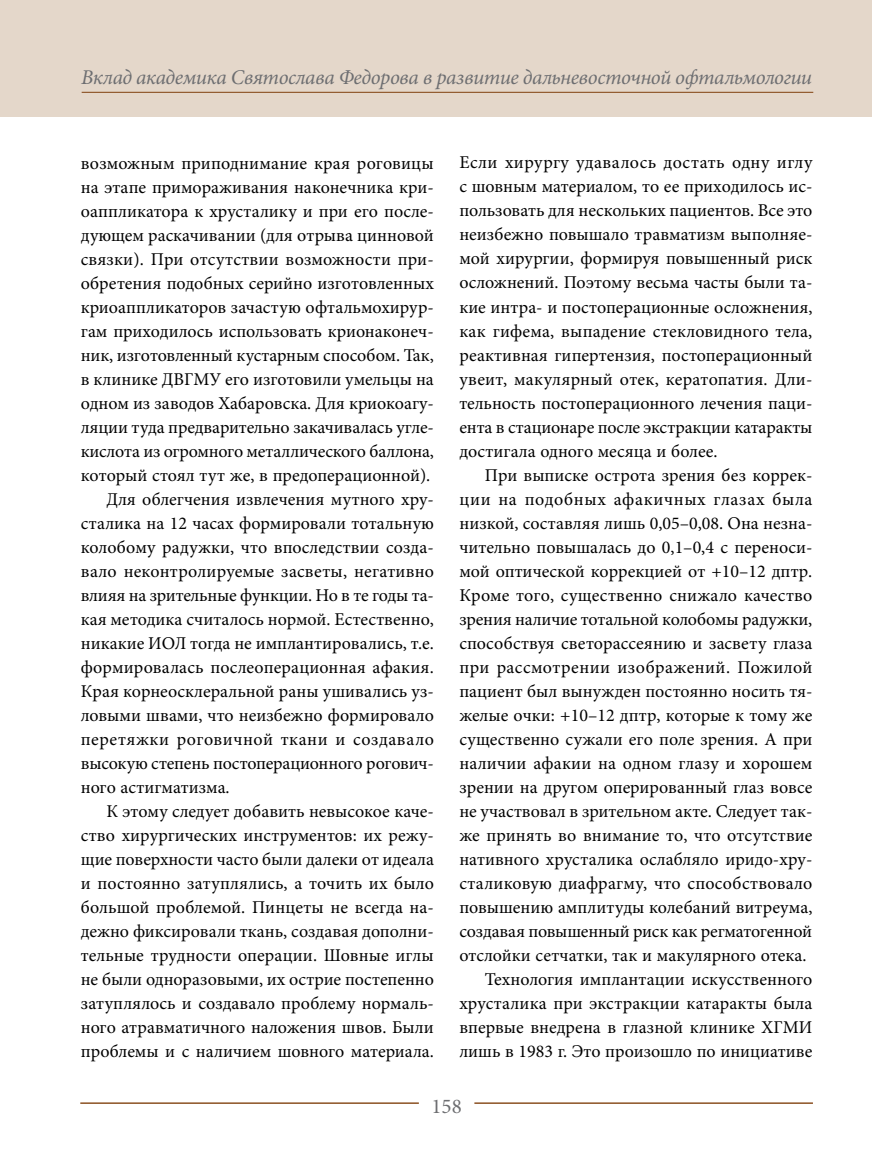
<style>
.page{position:relative;width:872px;height:1170px;background:#fff}
.page>*{position:absolute;margin:0;border:0;box-sizing:border-box;transform-origin:0 0}
.t1{font:italic 21px "Minion Pro";letter-spacing:-.02em;color:#6d6e71}
.t2{font:21px "Minion Pro";color:#6d6e71}
.t3{font:18px/24px "Minion Pro";color:#000;text-align:justify}
.t4{font:18px "Minion Pro";letter-spacing:.03em;color:#000}
.t5{font:18px "Minion Pro";letter-spacing:.025em;color:#000}
.t6{font:18px "Minion Pro";letter-spacing:.035em;color:#000}
</style>
<div class="page">
<div style="left:0;top:0;width:872px;height:117px;background:#e4d7ca"></div>
<hr style="left:82px;top:92px;width:731px;height:1px;background:#8b5123">
<hr style="left:80px;top:1102px;width:339px;height:1px;background:#8b5123">
<hr style="left:474px;top:1102px;width:339px;height:1px;background:#8b5123">
<p class="t1" style="left:81px;top:63px;width:732px">Вклад академика Святослава Федорова в развитие дальневосточной офтальмологии</p>
<p class="t3" style="left:81px;top:151px;width:354px">возможным приподнимание края роговицы</p>
<p class="t3" style="left:81px;top:175px;width:354px">на этапе примораживания наконечника кри-</p>
<p class="t3" style="left:81px;top:199px;width:354px">оаппликатора к хрусталику и при его после-</p>
<p class="t3" style="left:81px;top:223px;width:354px">дующем раскачивании (для отрыва цинновой</p>
<p class="t3" style="left:81px;top:247px;width:354px">связки). При отсутствии возможности при-</p>
<p class="t3" style="left:81px;top:271px;width:354px">обретения подобных серийно изготовленных</p>
<p class="t3" style="left:81px;top:295px;width:354px">криоаппликаторов зачастую офтальмохирур-</p>
<p class="t3" style="left:81px;top:319px;width:354px">гам приходилось использовать крионаконеч-</p>
<p class="t3" style="left:81px;top:343px;width:354px">ник, изготовленный кустарным способом. Так,</p>
<p class="t3" style="left:81px;top:367px;width:354px">в клинике ДВГМУ его изготовили умельцы на</p>
<p class="t3" style="left:81px;top:391px;width:354px">одном из заводов Хабаровска. Для криокоагу-</p>
<p class="t3" style="left:81px;top:415px;width:354px">ляции туда предварительно закачивалась угле-</p>
<p class="t3" style="left:81px;top:439px;width:354px">кислота из огромного металлического баллона,</p>
<p class="t3" style="left:81px;top:463px;width:351px">который стоял тут же, в предоперационной).</p>
<p class="t3" style="left:106px;top:487px;width:329px">Для облегчения извлечения мутного хру-</p>
<p class="t3" style="left:81px;top:511px;width:354px">сталика на 12 часах формировали тотальную</p>
<p class="t3" style="left:81px;top:535px;width:354px">колобому радужки, что впоследствии созда-</p>
<p class="t3" style="left:81px;top:559px;width:355px">вало неконтролируемые засветы, негативно</p>
<p class="t3" style="left:81px;top:583px;width:354px">влияя на зрительные функции. Но в те годы та-</p>
<p class="t3" style="left:81px;top:607px;width:354px">кая методика считалось нормой. Естественно,</p>
<p class="t3" style="left:81px;top:631px;width:354px">никакие ИОЛ тогда не имплантировались, т.е.</p>
<p class="t3" style="left:81px;top:655px;width:354px">формировалась послеоперационная афакия.</p>
<p class="t3" style="left:81px;top:679px;width:354px">Края корнеосклеральной раны ушивались уз-</p>
<p class="t3" style="left:81px;top:703px;width:354px">ловыми швами, что неизбежно формировало</p>
<p class="t4" style="left:81px;top:727px;width:354px">перетяжки роговичной ткани и создавало</p>
<p class="t3" style="left:81px;top:751px;width:354px">высокую степень постоперационного рогович-</p>
<p class="t3" style="left:81px;top:775px;width:150px">ного астигматизма.</p>
<p class="t3" style="left:106px;top:799px;width:329px">К этому следует добавить невысокое каче-</p>
<p class="t3" style="left:81px;top:823px;width:354px">ство хирургических инструментов: их режу-</p>
<p class="t3" style="left:81px;top:847px;width:354px">щие поверхности часто были далеки от идеала</p>
<p class="t3" style="left:81px;top:871px;width:354px">и постоянно затуплялись, а точить их было</p>
<p class="t3" style="left:81px;top:895px;width:354px">большой проблемой. Пинцеты не всегда на-</p>
<p class="t3" style="left:81px;top:919px;width:354px">дежно фиксировали ткань, создавая дополни-</p>
<p class="t3" style="left:81px;top:943px;width:354px">тельные трудности операции. Шовные иглы</p>
<p class="t3" style="left:81px;top:967px;width:354px">не были одноразовыми, их острие постепенно</p>
<p class="t3" style="left:81px;top:991px;width:354px">затуплялось и создавало проблему нормаль-</p>
<p class="t3" style="left:81px;top:1015px;width:354px">ного атравматичного наложения швов. Были</p>
<p class="t3" style="left:81px;top:1039px;width:354px">проблемы и с наличием шовного материала.</p>
<p class="t3" style="left:459px;top:151px;width:354px">Если хирургу удавалось достать одну иглу с шовным материалом, то ее приходилось ис&shy;пользовать для нескольких пациентов. Все это неизбежно повышало травматизм выполняе&shy;мой хирургии, формируя повышенный риск осложнений. Поэтому весьма часты были та&shy;кие интра- и постоперационные осложнения, как гифема, выпадение стекловидного тела, реактивная гипертензия, постоперационный увеит, макулярный отек, кератопатия. Дли&shy;тельность постоперационного лечения паци&shy;ента в стационаре после экстракции катаракты достигала одного месяца и более.</p>
<p class="t3" style="left:485px;top:463px;width:329px">При выписке острота зрения без коррек-</p>
<p class="t6" style="left:459px;top:486px;width:354px">ции на подобных афакичных глазах была</p>
<p class="t3" style="left:459px;top:511px;width:354px">низкой, составляя лишь 0,05–0,08. Она незна-</p>
<p class="t3" style="left:459px;top:535px;width:354px">чительно повышалась до 0,1–0,4 с переноси-</p>
<p class="t3" style="left:459px;top:559px;width:354px">мой оптической коррекцией от +10–12 дптр.</p>
<p class="t3" style="left:459px;top:583px;width:354px">Кроме того, существенно снижало качество</p>
<p class="t3" style="left:459px;top:607px;width:354px">зрения наличие тотальной колобомы радужки,</p>
<p class="t3" style="left:459px;top:631px;width:354px">способствуя светорассеянию и засвету глаза</p>
<p class="t5" style="left:459px;top:654px;width:354px">при рассмотрении изображений. Пожилой</p>
<p class="t3" style="left:459px;top:679px;width:354px">пациент был вынужден постоянно носить тя-</p>
<p class="t3" style="left:459px;top:703px;width:354px">желые очки: +10–12 дптр, которые к тому же</p>
<p class="t3" style="left:459px;top:727px;width:354px">существенно сужали его поле зрения. А при</p>
<p class="t3" style="left:459px;top:751px;width:354px">наличии афакии на одном глазу и хорошем</p>
<p class="t3" style="left:459px;top:775px;width:354px">зрении на другом оперированный глаз вовсе</p>
<p class="t3" style="left:459px;top:799px;width:354px">не участвовал в зрительном акте. Следует так-</p>
<p class="t3" style="left:459px;top:823px;width:354px">же принять во внимание то, что отсутствие</p>
<p class="t3" style="left:459px;top:847px;width:354px">нативного хрусталика ослабляло иридо-хру-</p>
<p class="t3" style="left:459px;top:871px;width:354px">сталиковую диафрагму, что способствовало</p>
<p class="t3" style="left:459px;top:895px;width:354px">повышению амплитуды колебаний витреума,</p>
<p class="t3" style="left:459px;top:918px;width:354px">создавая повышенный риск как регматогенной</p>
<p class="t3" style="left:459px;top:942px;width:349px">отслойки сетчатки, так и макулярного отека.</p>
<p class="t3" style="left:485px;top:966px;width:329px">Технология имплантации искусственного</p>
<p class="t3" style="left:459px;top:990px;width:354px">хрусталика при экстракции катаракты была</p>
<p class="t3" style="left:459px;top:1014px;width:354px">впервые внедрена в глазной клинике ХГМИ</p>
<p class="t3" style="left:459px;top:1038px;width:354px">лишь в 1983 г. Это произошло по инициативе</p>
<p class="t2" style="left:431px;top:1092px;width:32px">158</p>
</div>
